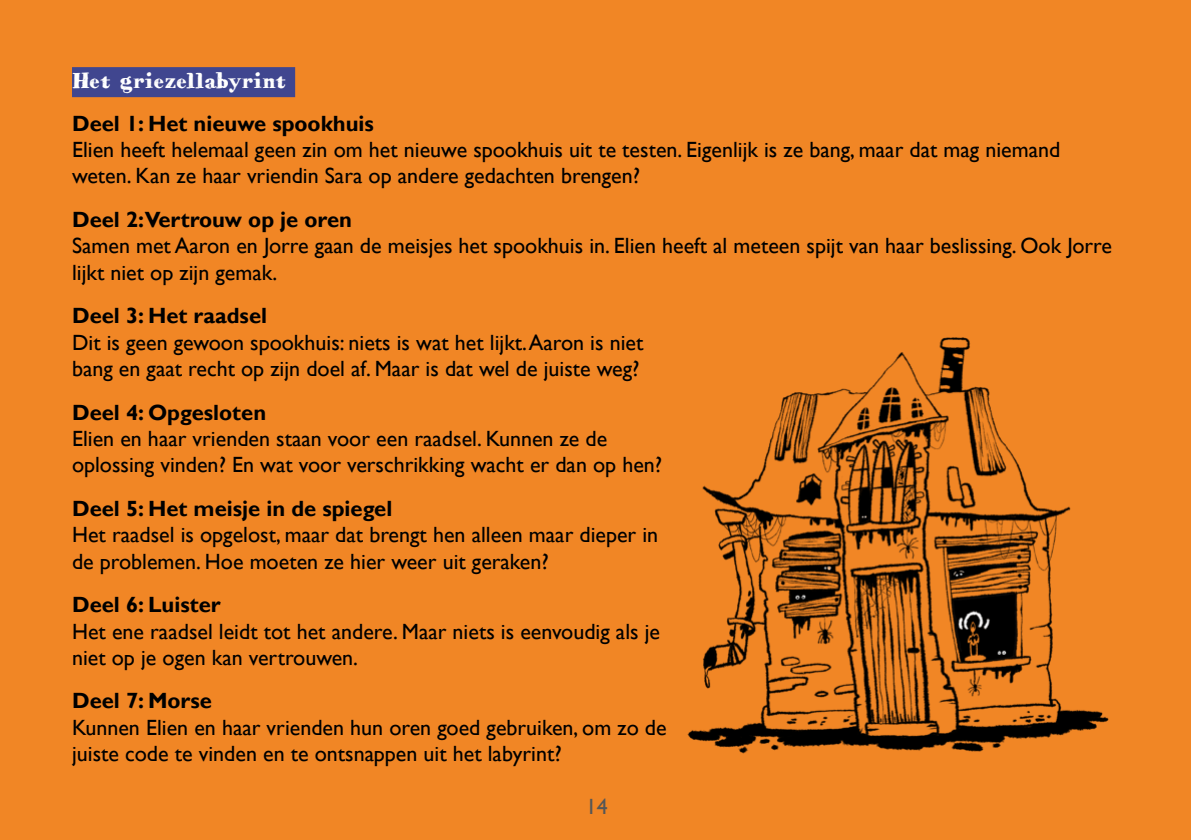
<style>
.page{position:relative;width:1191px;height:840px;background:#fff}
.page>*{position:absolute;margin:0;border:0;box-sizing:border-box;transform-origin:0 0}
.t1{font:22px/26.4px "Gill Sans";color:#000}
.t2{font:700 22px "Gill Sans";color:#000}
.t3{font:22px "HVD Bodedo";letter-spacing:-.02em;color:#fff}
.t4{font:22px "Gill Sans";color:#575756}
</style>
<div class="page">
<div style="left:0;top:0;width:1191px;height:839px;background:#f18625"></div>
<div style="left:72px;top:67px;width:223px;height:30px;background:#40468f"></div>
<img style="left:687px;top:337px;width:422px;height:417px">
<p class="t3" style="left:72px;top:66px;width:216px">Het griezellabyrint</p>
<p class="t2" style="left:72px;top:110px;width:303px">Deel 1: Het nieuwe spookhuis</p>
<p class="t1" style="left:72px;top:137px;width:990px">Elien heeft helemaal geen zin om het nieuwe spookhuis uit te testen. Eigenlijk is ze bang, maar dat mag niemand weten. Kan ze haar vriendin Sara op andere gedachten brengen?</p>
<p class="t2" style="left:72px;top:206px;width:281px">Deel 2:Vertrouw op je oren</p>
<p class="t1" style="left:72px;top:233px;width:1041px">Samen met Aaron en Jorre gaan de meisjes het spookhuis in. Elien heeft al meteen spijt van haar beslissing. Ook Jorre lijkt niet op zijn gemak.</p>
<p class="t2" style="left:72px;top:302px;width:197px">Deel 3: Het raadsel</p>
<p class="t1" style="left:72px;top:329px;width:573px">Dit is geen gewoon spookhuis: niets is wat het lijkt. Aaron is niet bang en gaat recht op zijn doel af. Maar is dat wel de juiste weg?</p>
<p class="t2" style="left:72px;top:398px;width:196px">Deel 4: Opgesloten</p>
<p class="t1" style="left:72px;top:425px;width:592px">Elien en haar vrienden staan voor een raadsel. Kunnen ze de oplossing vinden? En wat voor verschrikking wacht er dan op hen?</p>
<p class="t2" style="left:72px;top:495px;width:322px">Deel 5: Het meisje in de spiegel</p>
<p class="t1" style="left:72px;top:521px;width:588px">Het raadsel is opgelost, maar dat brengt hen alleen maar dieper in de problemen. Hoe moeten ze hier weer uit geraken?</p>
<p class="t2" style="left:72px;top:591px;width:150px">Deel 6: Luister</p>
<p class="t1" style="left:72px;top:618px;width:589px">Het ene raadsel leidt tot het andere. Maar niets is eenvoudig als je niet op je ogen kan vertrouwen.</p>
<p class="t2" style="left:72px;top:687px;width:141px">Deel 7: Morse</p>
<p class="t1" style="left:72px;top:714px;width:596px">Kunnen Elien en haar vrienden hun oren goed gebruiken, om zo de juiste code te vinden en te ontsnappen uit het labyrint?</p>
<p class="t4" style="left:586px;top:793px;width:23px">14</p>
</div>
